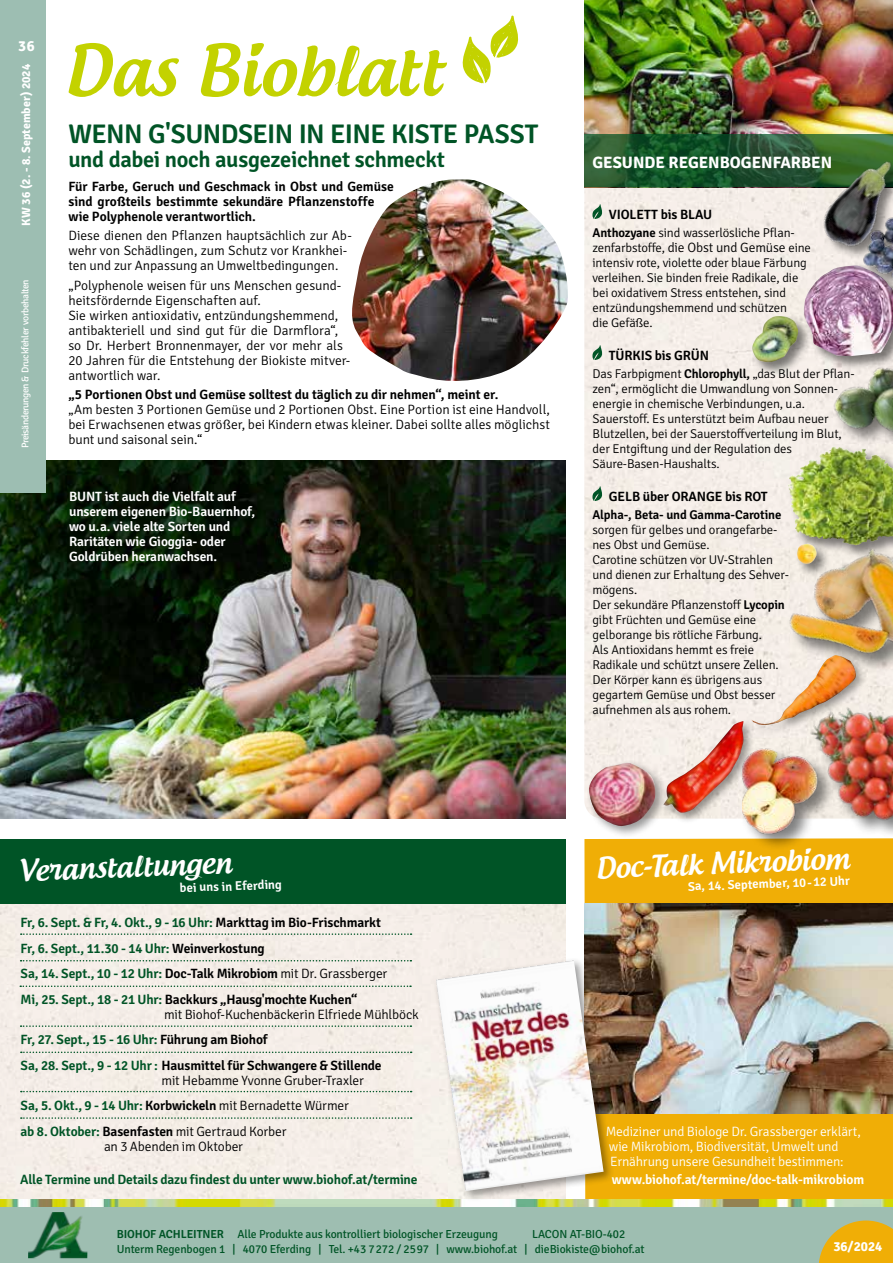
<style>
.page{position:relative;width:893px;height:1263px;background:#fff}
.page>*{position:absolute;margin:0;border:0;box-sizing:border-box;transform-origin:0 0}
.t1{font:500 67.5px "Androgyne";color:#c3d200}
.t2{font:500 28.5px "Androgyne";color:#fff}
.t3{font:600 27px "Signika";letter-spacing:-.02em;color:#005426}
.t4{font:600 22.5px "Signika";letter-spacing:-.015em;color:#005426}
.t5{font:700 16.5px "Signika";color:#fff}
.t6{font:700 15px "Signika";color:#fff}
.t7{font:300 13.5px/15px "Signika";letter-spacing:-.005em;color:#000}
.t8{font:600 13.5px/25.5px "Signika";letter-spacing:-.005em;color:#000}
.t9{font:600 13.5px/25.5px "Signika";letter-spacing:-.015em;color:#005426}
.t10{font:600 13.5px/15px "Signika";letter-spacing:-.01em;color:#fff}
.t11{font:300 13.5px/15px "Signika";letter-spacing:-.015em;color:#fff}
.t12{font:700 13.5px "Signika";color:#fff}
.t13{font:300 12.75px/15px "Signika";letter-spacing:-.01em;color:#000}
.t14{font:600 12.75px "Signika";color:#fff}
.t15{font:600 12.75px "Signika";letter-spacing:-.01em;color:#000}
.t16{font:700 12px "Signika";color:#fff}
.t17{font:11.7px/15px "Signika";letter-spacing:-.01em;color:#005426}
.t18{font:9.75px "Signika";letter-spacing:-.04em;color:#fff}
.s1{font-weight:600}
.s2{font-size:13.5px}
.s3{color:#000}
.s4{font-weight:300;color:#000}
.s5{font-weight:300}
.s6{color:#005426}
.s7{font-weight:600;color:#005426}
</style>
<div class="page">
<div style="left:584px;top:838px;width:309px;height:361px;background:#f0ae06"></div>
<div style="left:0;top:904px;width:566px;height:295px;background:#f5eee7"></div>
<div style="left:0;top:839px;width:566px;height:65px;background:#005426"></div>
<svg style="left:21px;top:933px;width:391px;height:2px"></svg>
<img style="left:0;top:460px;width:566px;height:359px">
<div style="left:584px;top:187px;width:309px;height:616px;background:#f5eee8"></div>
<svg style="left:462px;top:15px;width:57px;height:69px"></svg>
<div style="left:0;top:0;width:45px;height:492px;background:#9dbeb2"></div>
<img style="left:0;top:1199px;width:893px;height:9px">
<div style="left:0;top:1208px;width:893px;height:55px;background:#9ebeb1"></div>
<svg style="left:819px;top:1220px;width:74px;height:43px"></svg>
<img style="left:28px;top:1212px;width:60px;height:46px">
<img style="left:584px;top:0;width:309px;height:135px">
<svg style="left:584px;top:135px;width:309px;height:52px;background:#215730"></svg>
<svg style="left:592px;top:204px;width:10px;height:15px"></svg>
<svg style="left:592px;top:345px;width:10px;height:15px"></svg>
<svg style="left:592px;top:486px;width:10px;height:15px"></svg>
<img style="left:808px;top:144px;width:85px;height:118px">
<div style="left:802px;top:264px;width:91px;height:106px;background:#f5eee8"></div>
<img style="left:804px;top:265px;width:89px;height:88px">
<div style="left:740px;top:747px;width:96px;height:105px;background:#000;opacity:.5"></div>
<img style="left:742px;top:738px;width:69px;height:101px">
<div style="left:863px;top:203px;width:30px;height:110px;background:#000;opacity:.5"></div>
<img style="left:860px;top:196px;width:33px;height:111px">
<div style="left:787px;top:445px;width:106px;height:114px;background:#000;opacity:.5"></div>
<img style="left:788px;top:447px;width:44px;height:43px">
<div style="left:751px;top:315px;width:61px;height:62px;background:#000;opacity:.5"></div>
<img style="left:752px;top:316px;width:46px;height:46px">
<img style="left:816px;top:345px;width:77px;height:116px">
<div style="left:811px;top:707px;width:82px;height:140px;background:#000;opacity:.5"></div>
<img style="left:790px;top:699px;width:103px;height:135px">
<img style="left:778px;top:522px;width:115px;height:157px">
<div style="left:796px;top:542px;width:35px;height:36px;background:#000;opacity:.5"></div>
<img style="left:797px;top:544px;width:20px;height:20px">
<div style="left:585px;top:759px;width:83px;height:79px;background:#000;opacity:.4"></div>
<img style="left:589px;top:762px;width:66px;height:65px">
<div style="left:661px;top:718px;width:94px;height:106px;background:#000;opacity:.4"></div>
<img style="left:663px;top:721px;width:81px;height:93px">
<div style="left:749px;top:652px;width:119px;height:85px;background:#000;opacity:.4"></div>
<img style="left:751px;top:655px;width:106px;height:71px">
<img style="left:585px;top:904px;width:308px;height:209px">
<svg style="left:21px;top:960px;width:390px;height:1px"></svg>
<svg style="left:20px;top:985px;width:391px;height:2px"></svg>
<svg style="left:21px;top:1025px;width:390px;height:2px"></svg>
<svg style="left:21px;top:1051px;width:391px;height:2px"></svg>
<svg style="left:21px;top:1091px;width:391px;height:1px"></svg>
<svg style="left:21px;top:1117px;width:391px;height:2px"></svg>
<div style="left:433px;top:957px;width:182px;height:245px;background:#000;opacity:.4"></div>
<img style="left:436px;top:960px;width:168px;height:231px">
<img style="left:352px;top:179px;width:216px;height:202px">
<p class="t6" style="left:18px;top:37px;width:18px">36</p>
<p class="t16" style="left:19px;top:226px;width:163px;rotate:-90deg">KW 36 (2. - 8. September) 2024</p>
<p class="t18" style="left:20px;top:448px;width:170px;rotate:-90deg">Preisänderungen &amp; Druckfehler vorbehalten</p>
<h1 class="t1" style="left:64px;top:28px;width:381px">Das Bioblatt</h1>
<h3 class="t3" style="left:68px;top:118px;width:471px">WENN G'SUNDSEIN IN EINE KISTE PASST</h3>
<h3 class="t4" style="left:68px;top:146px;width:378px">und dabei noch ausgezeichnet schmeckt</h3>
<p class="t8" style="left:68px;top:179px;width:327px;line-height:15px">Für Farbe, Geruch und Geschmack in Obst und Gemüse sind großteils bestimmte sekundäre Pflanzenstoffe wie Polyphenole verantwortlich.</p>
<p class="t7" style="left:68px;top:228px;width:285px">Diese dienen den Pflanzen hauptsächlich zur Ab&shy;wehr von Schädlingen, zum Schutz vor Krankhei&shy;ten und zur Anpassung an Umweltbedingungen.</p>
<p class="t7" style="left:68px;top:278px;width:284px">„Polyphenole weisen für uns Menschen gesund&shy;heitsfördernde Eigenschaften auf.<br>Sie wirken antioxidativ, entzündungshemmend, antibakteriell und sind gut für die Darmflora“, so Dr. Herbert Bronnenmayer, der vor mehr als 20 Jahren für die Entstehung der Biokiste mitver&shy;antwortlich war.</p>
<p class="t8" style="left:68px;top:382px;width:431px">„5 Portionen Obst und Gemüse solltest du täglich zu dir nehmen“, meint er.</p>
<p class="t7" style="left:68px;top:402px;width:483px;text-align:justify">„Am besten 3 Portionen Gemüse und 2 Portionen Obst. Eine Portion ist eine Handvoll, bei Erwachsenen etwas größer, bei Kindern etwas kleiner. Dabei sollte alles möglichst bunt und saisonal sein.“</p>
<p class="t10" style="left:69px;top:489px;width:188px">BUNT ist auch die Vielfalt auf unserem eigenen Bio-Bauernhof, wo u.a. viele alte Sorten und<br>Raritäten wie Gioggia- oder<br>Goldrüben heranwachsen.</p>
<p class="t5" style="left:592px;top:152px;width:241px">GESUNDE REGENBOGENFARBEN</p>
<p class="t8" style="left:609px;top:202px;width:105px">VIOLETT bis BLAU</p>
<p class="t13" style="left:592px;top:225px;width:220px"><span class="s1">Anthozyane</span> sind wasserlösliche Pflan&shy;zenfarbstoffe, <span class="s2">die Obst und Gemüse</span> eine intensiv rote, violette oder blaue Färbung verleihen. Sie binden freie Radikale, die bei oxidativem Stress entstehen, sind entzündungshemmend und schützen<br>die Gefäße.</p>
<p class="t8" style="left:609px;top:343px;width:102px">TÜRKIS bis GRÜN</p>
<p class="t13" style="left:592px;top:366px;width:264px">Das Farbpigment <span class="s1">Chlorophyll,</span> „das Blut der Pflan&shy;zen“, ermöglicht die Umwandlung von Sonnen&shy;energie in chemische Verbindungen, u.a.<br>Sauerstoff. Es unterstützt beim Aufbau neuer Blutzellen, bei der Sauerstoffverteilung im Blut, der Entgiftung und der Regulation des Säure-Basen-Haushalts.</p>
<p class="t8" style="left:609px;top:484px;width:160px">GELB über ORANGE bis ROT</p>
<p class="t15" style="left:592px;top:507px;width:190px">Alpha-, Beta- und Gamma-Carotine</p>
<p class="t13" style="left:592px;top:522px;width:198px">sorgen für gelbes und orangefarbe&shy;nes Obst und Gemüse.<br>Carotine schützen vor UV-Strahlen und dienen zur Erhaltung des Sehver&shy;mögens.<br>Der sekundäre Pflanzenstoff <span class="s1">Lycopin </span>gibt Früchten und Gemüse eine gelborange bis rötliche Färbung.<br>Als Antioxidans hemmt es freie<br>Radikale und schützt unsere Zellen.<br>Der Körper kann es übrigens aus gegartem Gemüse und Obst besser aufnehmen als aus rohem.</p>
<h2 class="t2" style="left:18px;top:852px;width:215px;rotate:-2deg">Veranstaltungen</h2>
<p class="t14" style="left:179px;top:880px;width:104px;rotate:-2deg">bei uns in Eferding</p>
<p class="t9" style="left:21px;top:910px;width:368px">Fr, 6. Sept. &amp; Fr, 4. Okt., 9 - 16 Uhr: <span class="s3">Markttag im Bio-Frischmarkt </span>Fr, 6. Sept., 11.30 - 14 Uhr: <span class="s3">Weinverkostung<br></span>Sa, 14. Sept., 10 - 12 Uhr: <span class="s3">Doc-Talk Mikrobiom</span> <span class="s4">mit Dr. Grassberger </span>Mi, 25. Sept., 18 - 21 Uhr: <span class="s3">Backkurs „Hausg'mochte Kuchen“</span></p>
<p class="t8" style="left:21px;top:1001px;width:400px;text-indent:143px"><span class="s5">mit Biohof-Kuchenbäckerin Elfriede Mühlböck<br></span><span class="s6">Fr, 27. Sept., 15 - 16 Uhr:</span> Führung am Biohof<br><span class="s6">Sa, 28. Sept., 9 - 12 Uhr :</span> Hausmittel für Schwangere &amp; Stillende</p>
<p class="t7" style="left:21px;top:1067px;width:345px;line-height:25.5px;text-indent:141px">mit Hebamme Yvonne Gruber-Traxler<br><span class="s7">Sa, 5. Okt., 9 - 14 Uhr:</span> <span class="s1">Korbwickeln</span> mit Bernadette Würmer <span class="s7">ab 8. Oktober:</span> <span class="s1">Basenfasten</span> mit Gertraud Korber</p>
<p class="t7" style="left:104px;top:1139px;width:140px">an 3 Abenden im Oktober</p>
<p class="t9" style="left:20px;top:1166px;width:399px">Alle Termine und Details dazu findest du unter www.biohof.at/termine</p>
<h2 class="t2" style="left:595px;top:849px;width:255px;rotate:-2deg">Doc-Talk Mikrobiom</h2>
<p class="t14" style="left:688px;top:879px;width:164px;rotate:-2deg">Sa, 14. September, 10-12 Uhr</p>
<p class="t11" style="left:606px;top:1124px;width:257px">Mediziner und Biologe Dr. Grassberger erklärt, wie Mikrobiom, Biodiversität, Umwelt und<br>Ernährung unsere Gesundheit bestimmen:</p>
<p class="t10" style="left:612px;top:1172px;width:254px">www.biohof.at/termine/doc-talk-mikrobiom</p>
<p class="t17" style="left:117px;top:1226px;width:383px"><span class="s1">BIOHOF ACHLEITNER</span> Alle Produkte aus kontrolliert biologischer Erzeugung</p>
<p class="t17" style="left:117px;top:1226px;width:529px;text-indent:415px">LACON AT-BIO-402<br>Unterm Regenbogen 1 | 4070 Eferding | Tel. +43 7272 / 2597 | www.biohof.at | dieBiokiste@biohof.at</p>
<p class="t12" style="left:833px;top:1238px;width:51px">36/2024</p>
</div>
